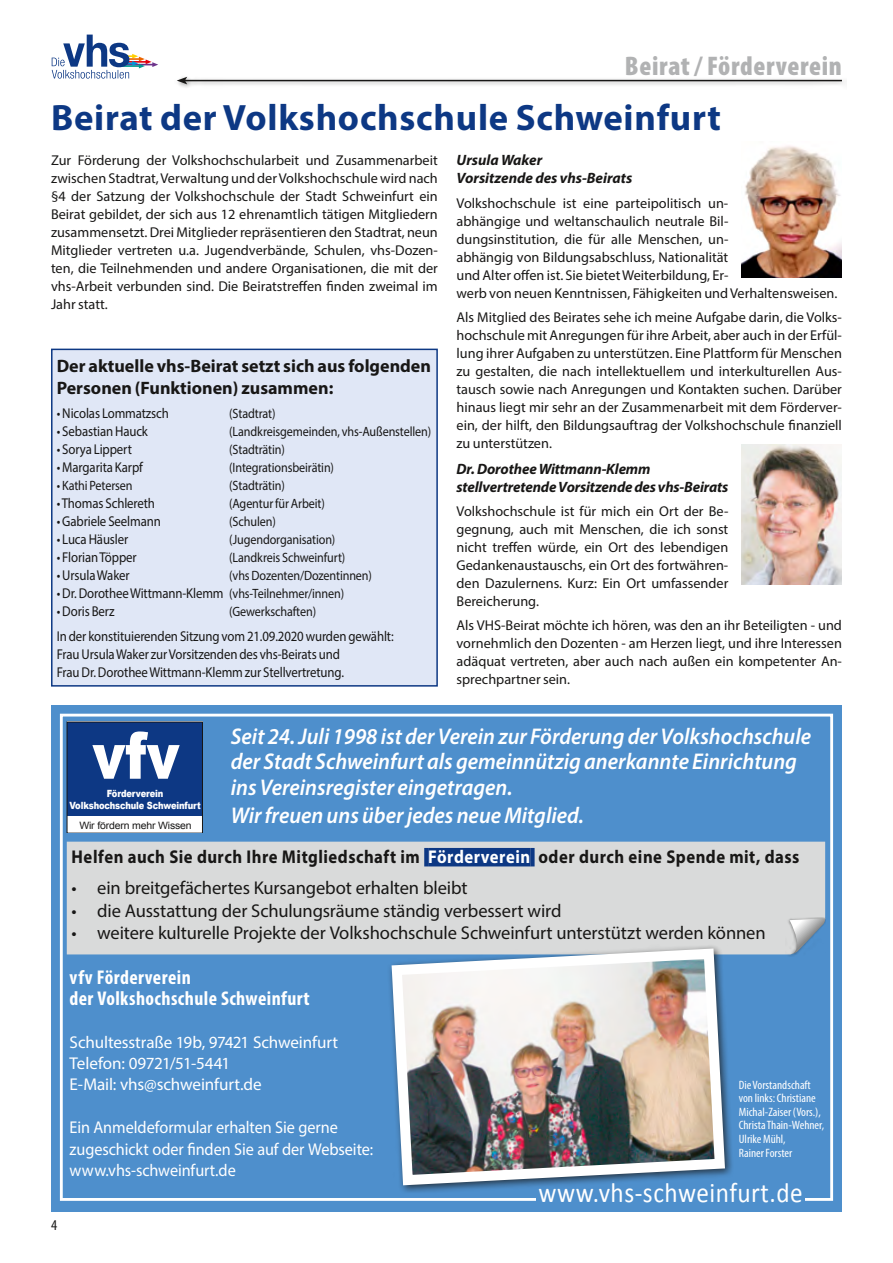
<style>
.page{position:relative;width:893px;height:1263px;background:#fff}
.page>*{position:absolute;margin:0;border:0;box-sizing:border-box;transform-origin:0 0}
.t1{font:900 64.95px "Arial";color:#fff;scale:.83 1}
.t2{font:700 36.75px "Myriad Pro";letter-spacing:.02em;color:#0d3884}
.t3{font:28.05px "Calibri";letter-spacing:.02em;color:#fff;scale:.9 1}
.t4{font:900 condensed 27px "Myriad Pro";letter-spacing:.025em;color:#b1b2b3}
.t5{font:italic 600 22.8px/25.7px "Myriad Pro";color:#fff;scale:.95 1}
.t6{font:700 condensed 19.95px/21.3px "Myriad Pro";letter-spacing:.02em;color:#fff}
.t7{font:18.45px "Myriad Pro";letter-spacing:-.01em;color:#181716}
.t8{font:700 18.45px "Myriad Pro";letter-spacing:.03em;color:#181716;scale:.9 1}
.t9{font:700 18px/21.8px "Myriad Pro";color:#181716}
.t10{font:17.1px/21.3px "Myriad Pro";letter-spacing:-.005em;color:#fff;scale:.95 1}
.t11{font:17.1px/21.3px "Myriad Pro";letter-spacing:-.005em;color:#fff}
.t12{font:italic 700 15px/18px "Myriad Pro";letter-spacing:-.01em;color:#181716}
.t13{font:condensed 15px "Myriad Pro";color:#181716;scale:1.05 1}
.t14{font:14.25px/18px "Myriad Pro";color:#181716;text-align:justify}
.t15{font:14.25px/18px "Myriad Pro";color:#181716;scale:.9 1}
.t16{font:13.5px "Myriad Pro";letter-spacing:-.01em;color:#181716;scale:.9 1}
.t17{font:condensed 12.15px/13.5px "Myriad Pro";color:#fff;scale:1.05 1}
.t18{font:10.2px "Arial";letter-spacing:-.015em;color:#181716;scale:1.04 1}
.t19{font:900 9.9px/12px "Arial";letter-spacing:-.015em;color:#fff;text-align:center;scale:.84 1}
.s1{font-size:13.5px}
.s2{color:#fff}
</style>
<div class="page">
<div style="left:174px;top:75px;width:673px;height:14px;background:#181716;opacity:.4"></div>
<hr style="left:185px;top:80px;width:657px;height:1px;background:#181716">
<svg style="left:177px;top:77px;width:10px;height:7px"></svg>
<svg style="left:52px;top:35px;width:106px;height:44px"></svg>
<img style="left:741px;top:146px;width:101px;height:132px">
<img style="left:741px;top:445px;width:101px;height:140px">
<div style="left:52px;top:349px;width:385px;height:337px;background:#e0e7f6"></div>
<div style="left:51px;top:349px;width:387px;height:338px;border:2px solid #0d3884"></div>
<div style="left:51px;top:705px;width:791px;height:507px;background:#4e8fcc"></div>
<svg style="left:59px;top:713px;width:775px;height:488px"></svg>
<div style="left:537px;top:1185px;width:268px;height:18px;background:#4e8fcc"></div>
<div style="left:67px;top:842px;width:758px;height:112px;background:#d9dada"></div>
<div style="left:786px;top:917px;width:40px;height:39px;background:#181716;opacity:.4"></div>
<svg style="left:788px;top:918px;width:37px;height:36px"></svg>
<div style="left:67px;top:721px;width:136px;height:112px;background:#fff"></div>
<div style="left:67px;top:722px;width:135px;height:94px;background:#0d3884"></div>
<div style="left:67px;top:722px;width:136px;height:111px;border:1px solid #181716"></div>
<svg style="left:424px;top:848px;width:4px;height:18px"></svg>
<div style="left:428px;top:848px;width:103px;height:18px;background:#0d3884"></div>
<svg style="left:531px;top:848px;width:4px;height:18px"></svg>
<div style="left:388px;top:944px;width:346px;height:251px;background:#181716;opacity:.75"></div>
<img style="left:386px;top:943px;width:344px;height:247px">
<h3 class="t4" style="left:625px;top:49px;width:219px">Beirat / Förderverein</h3>
<h2 class="t2" style="left:51px;top:93px;width:672px">Beirat der Volkshochschule Schweinfurt</h2>
<p class="t14" style="left:51px;top:151px;width:388px">Zur Förderung der Volkshochschularbeit und Zusammenarbeit zwischen Stadtrat, Verwaltung und der Volkshochschule wird nach §4 der Satzung der Volkshochschule der Stadt Schweinfurt ein Beirat gebildet, der sich aus 12 ehrenamtlich tätigen Mitgliedern zusammensetzt. Drei Mitglieder repräsentieren den Stadtrat, neun Mitglieder vertreten u.a. Jugendverbände, Schulen, vhs-Dozen&shy;ten, die Teilnehmenden und andere Organisationen, die mit der vhs-Arbeit verbunden sind. Die Beiratstreffen finden zweimal im Jahr statt.</p>
<p class="t12" style="left:457px;top:151px;width:177px">Ursula Waker<br>Vorsitzende des vhs-Beirats</p>
<p class="t14" style="left:457px;top:194px;width:382px;text-align:left">Volkshochschule ist eine parteipolitisch un-<br>abhängige und weltanschaulich neutrale Bil-<br>dungsinstitution, die für alle Menschen, un-<br>abhängig von Bildungsabschluss, Nationalität<br>und Alter offen ist. Sie bietet Weiterbildung, Er-<br>werb von neuen Kenntnissen, Fähigkeiten und Verhaltensweisen.</p>
<p class="t14" style="left:457px;top:308px;width:387px">Als Mitglied des Beirates sehe ich meine Aufgabe darin, die Volks&shy;hochschule mit Anregungen für ihre Arbeit, aber auch in der Erfül&shy;lung ihrer Aufgaben zu unterstützen. Eine Plattform für Menschen zu gestalten, die nach intellektuellem und interkulturellen Aus&shy;tausch sowie nach Anregungen und Kontakten suchen. Darüber hinaus liegt mir sehr an der Zusammenarbeit mit dem Förderver&shy;ein, der hilft, den Bildungsauftrag der Volkshochschule finanziell zu unterstützen.</p>
<p class="t12" style="left:457px;top:459px;width:273px">Dr. Dorothee Wittmann-Klemm stellvertretende Vorsitzende des vhs-Beirats</p>
<p class="t14" style="left:457px;top:502px;width:273px">Volkshochschule ist für mich ein Ort der Be&shy;gegnung, auch mit Menschen, die ich sonst nicht treffen würde, ein Ort des lebendigen Gedankenaustauschs, ein Ort des fortwähren&shy;den Dazulernens. Kurz: Ein Ort umfassender Bereicherung.</p>
<p class="t14" style="left:457px;top:616px;width:387px">Als VHS-Beirat möchte ich hören, was den an ihr Beteiligten - und vornehmlich den Dozenten - am Herzen liegt, und ihre Interessen adäquat vertreten, aber auch nach außen ein kompetenter An&shy;sprechpartner sein.</p>
<p class="t9" style="left:57px;top:355px;width:376px">Der aktuelle vhs-Beirat setzt sich aus folgenden<br>Personen (Funktionen) zusammen:</p>
<p class="t15" style="left:57px;top:404px;width:126px">• Nicolas Lommatzsch</p>
<p class="t16" style="left:229px;top:405px;width:53px">(Stadtrat)</p>
<p class="t15" style="left:57px;top:422px;width:103px">• Sebastian Hauck</p>
<p class="t16" style="left:229px;top:423px;width:226px">(Landkreisgemeinden, vhs-Außenstellen)</p>
<p class="t15" style="left:57px;top:440px;width:85px">• Sorya Lippert</p>
<p class="t16" style="left:229px;top:441px;width:63px">(Stadträtin)</p>
<p class="t15" style="left:57px;top:458px;width:97px">• Margarita Karpf</p>
<p class="t16" style="left:229px;top:459px;width:118px">(Integrationsbeirätin)</p>
<p class="t16" style="left:57px;top:477px;width:86px">• Kathi Petersen</p>
<p class="t16" style="left:229px;top:477px;width:63px">(Stadträtin)</p>
<p class="t15" style="left:57px;top:494px;width:111px">• Thomas Schlereth</p>
<p class="t16" style="left:229px;top:495px;width:108px">(Agentur für Arbeit)</p>
<p class="t15" style="left:57px;top:512px;width:117px">• Gabriele Seelmann</p>
<p class="t16" style="left:229px;top:513px;width:53px">(Schulen)</p>
<p class="t15" style="left:57px;top:530px;width:81px">• Luca Häusler</p>
<p class="t16" style="left:229px;top:531px;width:119px">(Jugendorganisation)</p>
<p class="t15" style="left:57px;top:548px;width:90px">• Florian Töpper</p>
<p class="t16" style="left:229px;top:549px;width:130px">(Landkreis Schweinfurt)</p>
<p class="t15" style="left:57px;top:566px;width:83px">• Ursula Waker</p>
<p class="t16" style="left:229px;top:567px;width:160px">(vhs Dozenten/Dozentinnen)</p>
<p class="t15" style="left:57px;top:584px;width:321px">• Dr. Dorothee Wittmann-Klemm <span class="s1">(vhs-Teilnehmer/innen)</span></p>
<p class="t15" style="left:57px;top:602px;width:66px">• Doris Berz</p>
<p class="t16" style="left:229px;top:603px;width:98px">(Gewerkschaften)</p>
<p class="t15" style="left:57px;top:627px;width:376px">In der konstituierenden Sitzung vom 21.09.2020 wurden gewählt:<br>Frau Ursula Waker zur Vorsitzenden des vhs-Beirats und<br>Frau Dr. Dorothee Wittmann-Klemm zur Stellvertretung.</p>
<h1 class="t1" style="left:92px;top:719px;width:107px">vfv</h1>
<p class="t19" style="left:69px;top:787px;width:158px">Förderverein<br>Volkshochschule Schweinfurt</p>
<p class="t18" style="left:79px;top:820px;width:109px">Wir fördern mehr Wissen</p>
<h3 class="t5" style="left:231px;top:722px;width:612px">Seit 24. Juli 1998 ist der Verein zur Förderung der Volkshochschule der Stadt Schweinfurt als gemeinnützig anerkannte Einrichtung ins Vereinsregister eingetragen.</h3>
<h3 class="t5" style="left:231px;top:801px;width:373px">Wir freuen uns über jedes neue Mitglied.</h3>
<p class="t8" style="left:72px;top:845px;width:810px">Helfen auch Sie durch Ihre Mitgliedschaft im <span class="s2">Förderverein</span> oder durch eine Spende mit, dass</p>
<p class="t7" style="left:72px;top:876px;width:397px">• ein breitgefächertes Kursangebot erhalten bleibt</p>
<p class="t7" style="left:72px;top:899px;width:491px">• die Ausstattung der Schulungsräume ständig verbessert wird</p>
<p class="t7" style="left:72px;top:922px;width:696px">• weitere kulturelle Projekte der Volkshochschule Schweinfurt unterstützt werden können</p>
<h3 class="t6" style="left:70px;top:966px;width:242px">vfv Förderverein<br>der Volkshochschule Schweinfurt</h3>
<p class="t11" style="left:70px;top:1031px;width:270px">Schultesstraße 19b, 97421 Schweinfurt<br>Telefon: 09721/51-5441<br>E-Mail: vhs@schweinfurt.de</p>
<p class="t10" style="left:70px;top:1116px;width:321px">Ein Anmeldeformular erhalten Sie gerne zugeschickt oder finden Sie auf der Webseite: www.vhs-schweinfurt.de</p>
<p class="t13" style="left:51px;top:1216px;width:7px">4</p>
<p class="t17" style="left:739px;top:1078px;width:83px">Die Vorstandschaft von links: Christiane<br>Michal-Zaiser (Vors.),<br>Christa Thain-Wehner,<br>Ulrike Mühl,<br>Rainer Forster</p>
<h3 class="t3" style="left:539px;top:1174px;width:295px">www.vhs-schweinfurt.de</h3>
</div>
